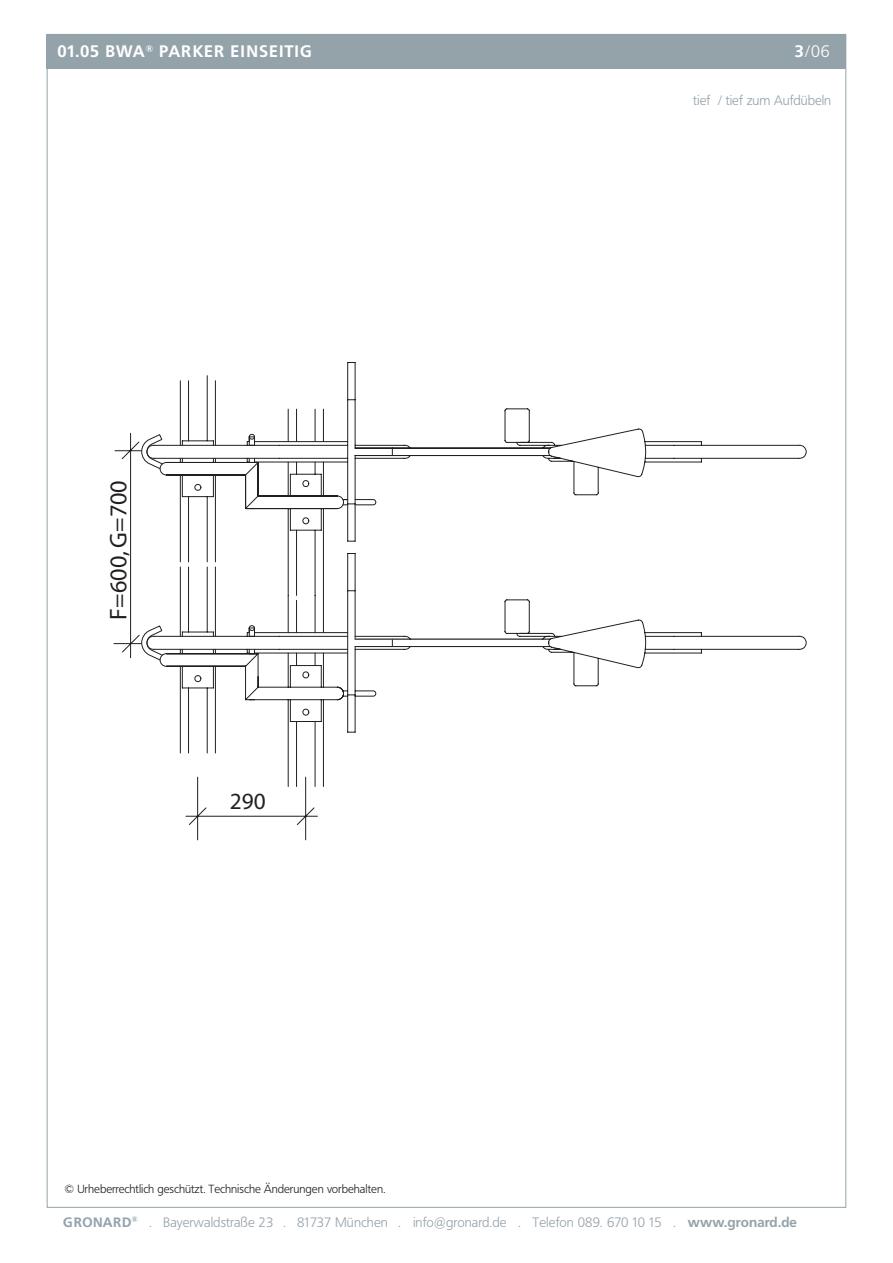
<style>
.page{position:relative;width:893px;height:1263px;background:#fff}
.page>*{position:absolute;margin:0;border:0;box-sizing:border-box;transform-origin:0 0}
.t1{font:24.3px "Myriad";color:#231f20}
.t2{font:23.25px "Myriad";color:#231f20}
.t3{font:700 16.5px "Frutiger BQ";letter-spacing:.07em;color:#fff}
.t4{font:300 16.5px "Frutiger BQ";color:#fff}
.t5{font:300 13.5px "Frutiger BQ";letter-spacing:.01em;color:#94a2aa}
.t6{font:300 11.7px "Frutiger BQ";color:#231f20}
.s1{font-weight:700}
</style>
<div class="page">
<div style="left:47px;top:34px;width:799px;height:1174px;background:#fff;border:1px solid #94a2aa"></div>
<div style="left:47px;top:34px;width:799px;height:34px;background:#94a2aa"></div>
<svg style="left:146px;top:362px;width:660px;height:478px"></svg>
<svg style="left:113px;top:433px;width:29px;height:225px"></svg>
<p class="t3" style="left:57px;top:42px;width:256px">01.05 BWA<sup>®</sup> parker einseitig</p>
<p class="t4" style="left:795px;top:42px;width:37px"><span class="s1">3</span>/06</p>
<h1 class="t1" style="left:106px;top:620px;width:141px;rotate:-90deg">F=600, G=700</h1>
<h2 class="t2" style="left:230px;top:789px;width:37px">290</h2>
<p class="t6" style="left:64px;top:1182px;width:322px">© Urheberrechtlich geschützt. Technische Änderungen vorbehalten.</p>
<p class="t5" style="left:693px;top:92px;width:140px">tief / tief zum Aufdübeln</p>
<p class="t5" style="left:63px;top:1214px;width:735px"><span class="s1">GRONARD</span><sup>®</sup> . Bayerwaldstraße 23 . 81737 München . info@gronard.de . Telefon 089. 670 10 15 . <span class="s1">www.gronard.de</span></p>
</div>
